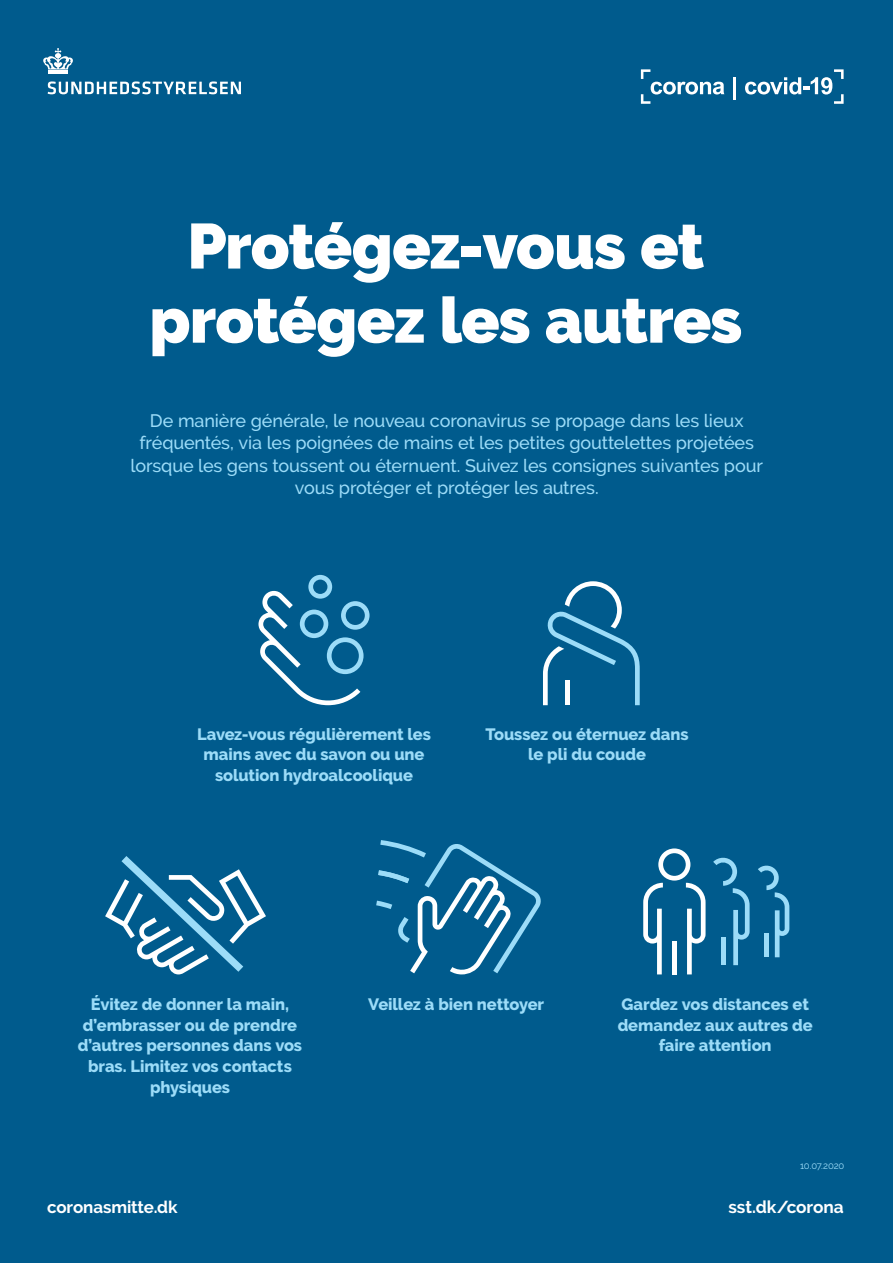
<style>
.page{position:relative;width:893px;height:1263px;background:#005b8d}
.page>*{position:absolute;margin:0;border:0;box-sizing:border-box;transform-origin:0 0}
.t1{font:900 63.53px/74.1px "Raleway";letter-spacing:-.015em;color:#fff;text-align:center}
.t2{font:500 18px/22.3px "Raleway";letter-spacing:-.01em;color:#9cdcf8;text-align:center}
.t3{font:700 17.25px "Raleway";letter-spacing:-.005em;color:#fff}
.t4{font:700 16.95px "Raleway";letter-spacing:-.005em;color:#fff}
.t5{font:800 16.42px/20.6px "Raleway";letter-spacing:-.005em;color:#9cdcf8;text-align:center}
.t6{font:9.52px "Raleway";letter-spacing:-.02em;color:#9cdcf8}
</style>
<div class="page">
<hr style="left:48px;top:70px;width:20px;height:4px;background:#fff">
<svg style="left:43px;top:48px;width:30px;height:22px"></svg>
<svg style="left:48px;top:81px;width:193px;height:13px"></svg>
<svg style="left:641px;top:69px;width:83px;height:35px"></svg>
<hr style="left:733px;top:77px;width:3px;height:22px;background:#fff">
<svg style="left:745px;top:69px;width:99px;height:35px"></svg>
<svg style="left:105px;top:856px;width:161px;height:118px"></svg>
<svg style="left:258px;top:575px;width:112px;height:130px"></svg>
<svg style="left:543px;top:581px;width:97px;height:124px"></svg>
<hr style="left:566px;top:681px;width:4px;height:24px;background:#fff">
<svg style="left:643px;top:848px;width:62px;height:126px"></svg>
<svg style="left:713px;top:857px;width:37px;height:108px"></svg>
<hr style="left:721px;top:937px;width:4px;height:28px;background:#9cdcf8">
<svg style="left:758px;top:865px;width:31px;height:92px"></svg>
<div style="left:764px;top:933px;width:5px;height:24px;background:#9cdcf8"></div>
<svg style="left:376px;top:840px;width:165px;height:134px"></svg>
<p class="t1" style="left:149px;top:209px;width:594px">Protégez-vous et protégez les autres</p>
<p class="t2" style="left:140px;top:410px;width:616px">De manière générale, le nouveau coronavirus se propage dans les lieux fréquentés, via les poignées de mains et les petites gouttelettes projetées</p>
<p class="t2" style="left:131px;top:454px;width:634px">lorsque les gens toussent ou éternuent. Suivez les consignes suivantes pour vous protéger et protéger les autres.</p>
<p class="t5" style="left:197px;top:723px;width:235px">Lavez-vous régulièrement les</p>
<p class="t5" style="left:203px;top:744px;width:223px">mains avec du savon ou une</p>
<p class="t5" style="left:215px;top:765px;width:199px">solution hydroalcoolique</p>
<p class="t5" style="left:485px;top:723px;width:205px">Toussez ou éternuez dans</p>
<p class="t5" style="left:528px;top:744px;width:119px">le pli du coude</p>
<p class="t5" style="left:78px;top:994px;width:226px">Évitez de donner la main, d’embrasser ou de prendre d’autres personnes dans vos bras. Limitez vos contacts physiques</p>
<p class="t5" style="left:621px;top:994px;width:189px">Gardez vos distances et</p>
<p class="t5" style="left:368px;top:994px;width:177px">Veillez à bien nettoyer</p>
<p class="t5" style="left:618px;top:1015px;width:197px">demandez aux autres de</p>
<p class="t5" style="left:659px;top:1035px;width:114px">faire attention</p>
<p class="t6" style="left:800px;top:1160px;width:46px">10.07.2020</p>
<p class="t4" style="left:47px;top:1197px;width:132px">coronasmitte.dk</p>
<p class="t3" style="left:728px;top:1197px;width:117px">sst.dk/corona</p>
</div>
